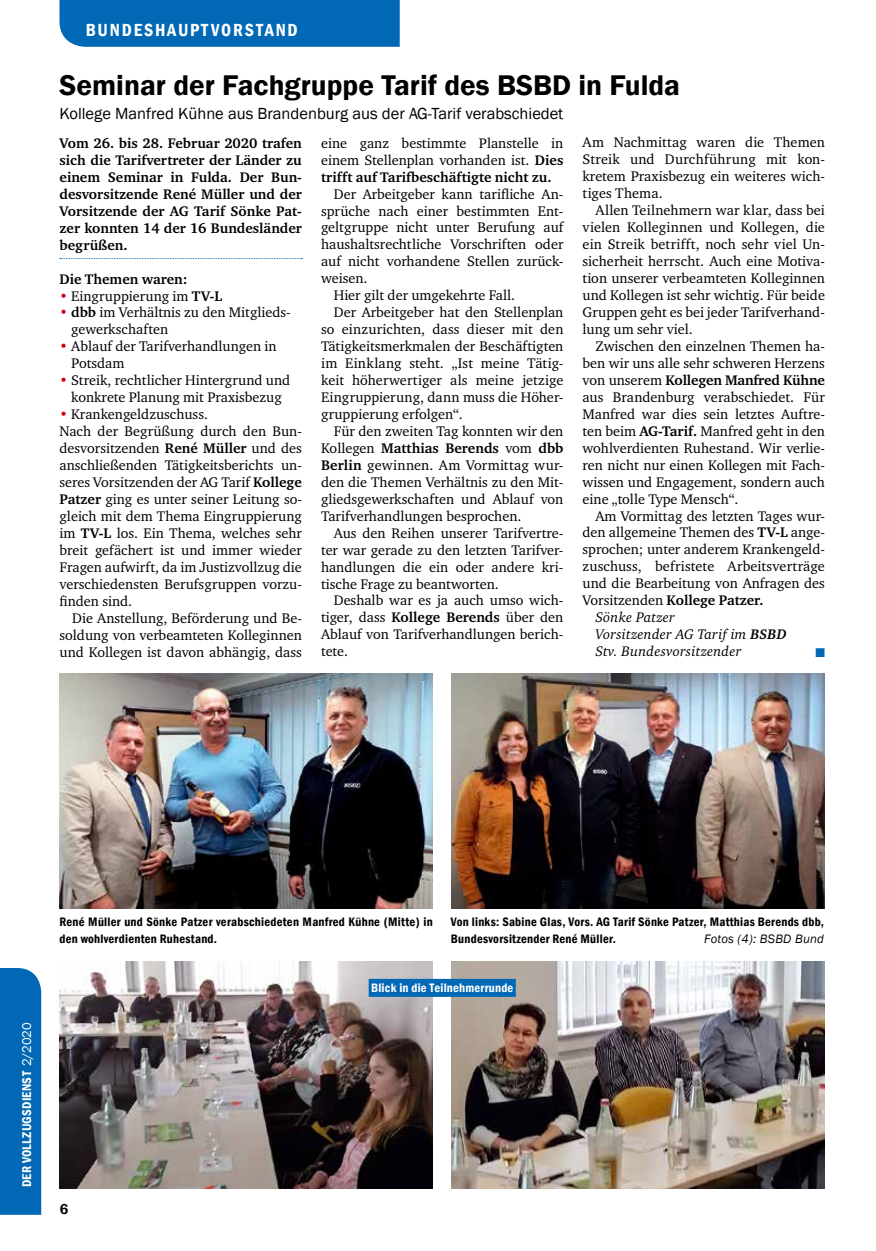
<style>
.page{position:relative;width:876px;height:1251px;background:#fff}
.page>*{position:absolute;margin:0;border:0;box-sizing:border-box;transform-origin:0 0}
.t1{font:600 29.25px "Franklin Gothic";color:#000}
.t2{font:600 condensed 18px "Franklin Gothic";letter-spacing:.1em;color:#fff}
.t3{font:16.5px "Franklin Gothic";color:#000}
.t4{font:600 14.7px "Franklin Gothic";color:#000}
.t5{font:14.25px/17px "Charter ITC";color:#000}
.t6{font:700 14.25px/17px "Charter ITC";color:#000;text-align:justify}
.t7{font:italic 14.25px "Charter ITC";letter-spacing:.015em;color:#000}
.t8{font:600 condensed 13.05px "Franklin Gothic";letter-spacing:.015em;color:#fff}
.t9{font:600 condensed 12.6px/17px "Franklin Gothic";letter-spacing:.02em;color:#000}
.t10{font:600 condensed 12.6px "Franklin Gothic";letter-spacing:.02em;color:#fff}
.t11{font:italic 12.6px "Franklin Gothic";letter-spacing:.02em;color:#000}
.t12{font:12.6px "Zapf Dingbats";color:#0068b5}
.s1{color:#d1010e}
.s2{font-weight:700}
.s3{font-weight:400}
.s4{font-weight:400;font-stretch:normal}
</style>
<div class="page">
<div style="left:0;top:968px;width:41px;height:246px;background:#0068b5"></div>
<div style="left:60px;top:0;width:340px;height:47px;background:#0068b5"></div>
<svg style="left:60px;top:258px;width:243px;height:1px"></svg>
<img style="left:60px;top:673px;width:373px;height:235px">
<img style="left:452px;top:673px;width:373px;height:235px">
<img style="left:60px;top:961px;width:373px;height:226px">
<img style="left:452px;top:961px;width:373px;height:226px">
<div style="left:369px;top:978px;width:147px;height:18px;background:#0068b5"></div>
<p class="t2" style="left:86px;top:18px;width:213px">BUNDESHAUPTVORSTAND</p>
<p class="t1" style="left:60px;top:67px;width:622px">Seminar der Fachgruppe Tarif des BSBD in Fulda</p>
<p class="t3" style="left:60px;top:104px;width:505px">Kollege Manfred Kühne aus Brandenburg aus der AG-Tarif verabschiedet</p>
<p class="t6" style="left:60px;top:135px;width:244px">Vom 26. bis 28. Februar 2020 trafen sich die Tarifvertreter der Länder zu einem Seminar in Fulda. Der Bun&shy;desvorsitzende René Müller und der Vorsitzende der AG Tarif Sönke Pat&shy;zer konnten 14 der 16 Bundesländer begrüßen.</p>
<p class="t6" style="left:60px;top:270px;width:130px">Die Themen waren:</p>
<p class="t5" style="left:60px;top:287px;width:164px"><span class="s1">•</span> Eingruppierung im <span class="s2">TV-L</span></p>
<p class="t5" style="left:71px;top:304px;width:221px;text-indent:-12px"><span class="s1">•</span> <span class="s2">dbb</span> im Verhältnis zu den Mitglieds&shy;gewerkschaften</p>
<p class="t5" style="left:71px;top:338px;width:207px;text-indent:-12px"><span class="s1">•</span> Ablauf der Tarifverhandlungen in<br>Potsdam</p>
<p class="t5" style="left:60px;top:372px;width:232px;text-align:center"><span class="s1">•</span> Streik, rechtlicher Hintergrund und konkrete Planung mit Praxisbezug</p>
<p class="t5" style="left:60px;top:406px;width:150px"><span class="s1">•</span> Krankengeldzuschuss.</p>
<p class="t5" style="left:60px;top:423px;width:244px">Nach der Begrüßung durch den Bun-</p>
<p class="t5" style="left:60px;top:439px;width:244px">desvorsitzenden <span class="s2">René Müller</span> und des</p>
<p class="t5" style="left:60px;top:456px;width:244px">anschließenden Tätigkeitsberichts un-</p>
<p class="t5" style="left:60px;top:473px;width:244px">seres Vorsitzenden der AG Tarif <span class="s2">Kollege</span></p>
<p class="t5" style="left:60px;top:490px;width:244px"><span class="s2">Patzer</span> ging es unter seiner Leitung so-</p>
<p class="t5" style="left:60px;top:507px;width:244px">gleich mit dem Thema Eingruppierung</p>
<p class="t5" style="left:60px;top:524px;width:244px">im <span class="s2">TV-L</span> los. Ein Thema, welches sehr</p>
<p class="t5" style="left:60px;top:541px;width:244px">breit gefächert ist und immer wieder</p>
<p class="t5" style="left:60px;top:558px;width:244px">Fragen aufwirft, da im Justizvollzug die</p>
<p class="t5" style="left:60px;top:575px;width:244px">verschiedensten Berufsgruppen vorzu-</p>
<p class="t5" style="left:60px;top:592px;width:74px">finden sind.</p>
<p class="t5" style="left:72px;top:609px;width:231px">Die Anstellung, Beförderung und Be-</p>
<p class="t5" style="left:60px;top:626px;width:244px">soldung von verbeamteten Kolleginnen</p>
<p class="t5" style="left:60px;top:643px;width:244px">und Kollegen ist davon abhängig, dass</p>
<p class="t5" style="left:583px;top:134px;width:244px">Am Nachmittag waren die Themen</p>
<p class="t5" style="left:583px;top:151px;width:244px">Streik und Durchführung mit kon-</p>
<p class="t5" style="left:583px;top:168px;width:244px">kretem Praxisbezug ein weiteres wich-</p>
<p class="t5" style="left:583px;top:185px;width:82px">tiges Thema.</p>
<p class="t5" style="left:595px;top:202px;width:231px">Allen Teilnehmern war klar, dass bei</p>
<p class="t5" style="left:583px;top:219px;width:244px">vielen Kolleginnen und Kollegen, die</p>
<p class="t5" style="left:583px;top:236px;width:244px">ein Streik betrifft, noch sehr viel Un-</p>
<p class="t5" style="left:583px;top:253px;width:244px">sicherheit herrscht. Auch eine Motiva-</p>
<p class="t5" style="left:583px;top:270px;width:244px">tion unserer verbeamteten Kolleginnen</p>
<p class="t5" style="left:583px;top:287px;width:244px">und Kollegen ist sehr wichtig. Für beide</p>
<p class="t5" style="left:583px;top:303px;width:244px">Gruppen geht es bei jeder Tarifverhand-</p>
<p class="t5" style="left:583px;top:320px;width:112px">lung um sehr viel.</p>
<p class="t5" style="left:595px;top:337px;width:231px">Zwischen den einzelnen Themen ha-</p>
<p class="t5" style="left:583px;top:354px;width:244px">ben wir uns alle sehr schweren Herzens</p>
<p class="t6" style="left:583px;top:371px;width:244px"><span class="s3">von unserem</span> Kollegen Manfred Kühne</p>
<p class="t5" style="left:583px;top:388px;width:244px">aus Brandenburg verabschiedet. Für</p>
<p class="t5" style="left:583px;top:405px;width:244px">Manfred war dies sein letztes Auftre-</p>
<p class="t5" style="left:583px;top:422px;width:244px">ten beim <span class="s2">AG-Tarif.</span> Manfred geht in den</p>
<p class="t5" style="left:583px;top:439px;width:244px">wohlverdienten Ruhestand. Wir verlie-</p>
<p class="t5" style="left:583px;top:456px;width:244px">ren nicht nur einen Kollegen mit Fach-</p>
<p class="t5" style="left:583px;top:473px;width:244px">wissen und Engagement, sondern auch</p>
<p class="t5" style="left:583px;top:490px;width:157px">eine „tolle Type Mensch“.</p>
<p class="t5" style="left:595px;top:507px;width:231px">Am Vormittag des letzten Tages wur-</p>
<p class="t5" style="left:583px;top:524px;width:244px">den allgemeine Themen des <span class="s2">TV-L</span> ange-</p>
<p class="t5" style="left:583px;top:541px;width:244px">sprochen; unter anderem Krankengeld-</p>
<p class="t5" style="left:583px;top:558px;width:244px">zuschuss, befristete Arbeitsverträge</p>
<p class="t5" style="left:583px;top:575px;width:244px">und die Bearbeitung von Anfragen des</p>
<p class="t6" style="left:583px;top:592px;width:183px"><span class="s3">Vorsitzenden</span> Kollege Patzer.</p>
<p class="t7" style="left:595px;top:608px;width:81px">Sönke Patzer</p>
<p class="t7" style="left:595px;top:625px;width:193px">Vorsitzender AG Tarif im <span class="s2">BSBD</span></p>
<p class="t7" style="left:595px;top:642px;width:148px">Stv. Bundesvorsitzender</p>
<p class="t12" style="left:815px;top:646px;width:11px">■</p>
<p class="t5" style="left:321px;top:134px;width:244px">eine ganz bestimmte Planstelle in</p>
<p class="t5" style="left:321px;top:151px;width:244px">einem Stellenplan vorhanden ist. <span class="s2">Dies</span></p>
<p class="t6" style="left:321px;top:168px;width:232px">trifft auf Tarifbeschäftigte nicht zu.</p>
<p class="t5" style="left:334px;top:185px;width:231px">Der Arbeitgeber kann tarifliche An-</p>
<p class="t5" style="left:321px;top:202px;width:244px">sprüche nach einer bestimmten Ent-</p>
<p class="t5" style="left:321px;top:219px;width:244px">geltgruppe nicht unter Berufung auf</p>
<p class="t5" style="left:321px;top:236px;width:244px">haushaltsrechtliche Vorschriften oder</p>
<p class="t5" style="left:321px;top:253px;width:244px">auf nicht vorhandene Stellen zurück-</p>
<p class="t5" style="left:321px;top:270px;width:48px">weisen.</p>
<p class="t5" style="left:334px;top:287px;width:183px">Hier gilt der umgekehrte Fall.</p>
<p class="t5" style="left:334px;top:304px;width:231px">Der Arbeitgeber hat den Stellenplan</p>
<p class="t5" style="left:321px;top:321px;width:244px">so einzurichten, dass dieser mit den</p>
<p class="t5" style="left:321px;top:338px;width:244px">Tätigkeitsmerkmalen der Beschäftigten</p>
<p class="t5" style="left:321px;top:354px;width:244px">im Einklang steht. „Ist meine Tätig-</p>
<p class="t5" style="left:321px;top:371px;width:244px">keit höherwertiger als meine jetzige</p>
<p class="t5" style="left:321px;top:388px;width:244px">Eingruppierung, dann muss die Höher-</p>
<p class="t5" style="left:321px;top:405px;width:143px">gruppierung erfolgen“.</p>
<p class="t5" style="left:334px;top:422px;width:231px">Für den zweiten Tag konnten wir den</p>
<p class="t6" style="left:321px;top:439px;width:244px"><span class="s3">Kollegen</span> Matthias Berends <span class="s3">vom</span> dbb</p>
<p class="t5" style="left:321px;top:456px;width:244px"><span class="s2">Berlin</span> gewinnen. Am Vormittag wur-</p>
<p class="t5" style="left:321px;top:473px;width:244px">den die Themen Verhältnis zu den Mit-</p>
<p class="t5" style="left:321px;top:490px;width:244px">gliedsgewerkschaften und Ablauf von</p>
<p class="t5" style="left:321px;top:507px;width:202px">Tarifverhandlungen besprochen.</p>
<p class="t5" style="left:334px;top:524px;width:231px">Aus den Reihen unserer Tarifvertre-</p>
<p class="t5" style="left:321px;top:541px;width:244px">ter war gerade zu den letzten Tarifver-</p>
<p class="t5" style="left:321px;top:558px;width:244px">handlungen die ein oder andere kri-</p>
<p class="t5" style="left:321px;top:575px;width:179px">tische Frage zu beantworten.</p>
<p class="t5" style="left:334px;top:592px;width:231px">Deshalb war es ja auch umso wich-</p>
<p class="t5" style="left:321px;top:609px;width:244px">tiger, dass <span class="s2">Kollege Berends</span> über den</p>
<p class="t5" style="left:321px;top:626px;width:244px">Ablauf von Tarifverhandlungen berich-</p>
<p class="t5" style="left:321px;top:643px;width:29px">tete.</p>
<p class="t8" style="left:18px;top:1186px;width:166px;rotate:-90deg">DER VOLLZUGSDIENST <span class="s4">2/2020</span></p>
<p class="t9" style="left:60px;top:912px;width:375px">René Müller und Sönke Patzer verabschiedeten Manfred Kühne (Mitte) in den wohlverdienten Ruhestand.</p>
<p class="t9" style="left:451px;top:912px;width:375px">Von links: Sabine Glas, Vors. AG Tarif Sönke Patzer, Matthias Berends dbb,<br>Bundesvorsitzender René Müller.</p>
<p class="t11" style="left:704px;top:930px;width:121px">Fotos (4): BSBD Bund</p>
<p class="t4" style="left:60px;top:1200px;width:10px">6</p>
<p class="t10" style="left:371px;top:978px;width:144px">Blick in die Teilnehmerrunde</p>
</div>
